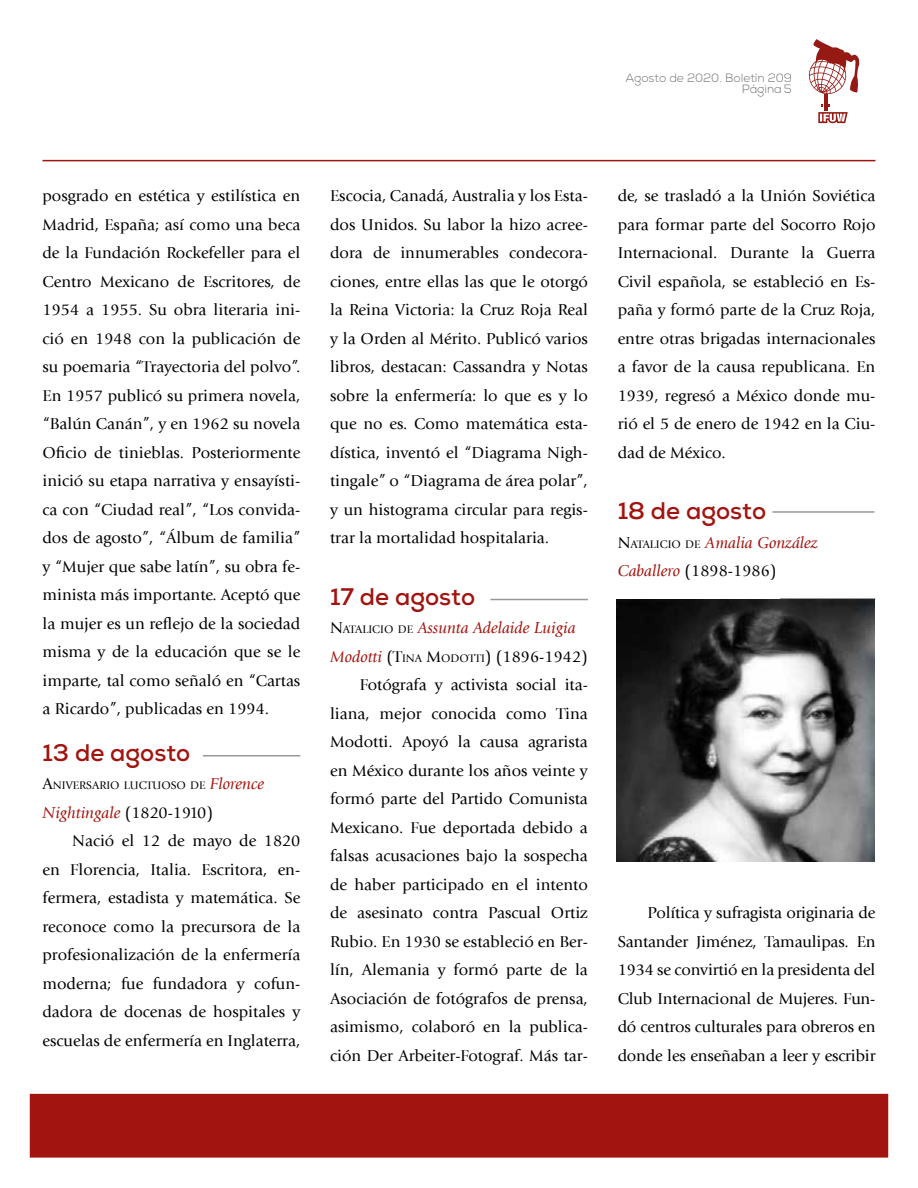
<style>
.page{position:relative;width:918px;height:1188px;background:#fff}
.page>*{position:absolute;margin:0;border:0;box-sizing:border-box;transform-origin:0 0}
.t1{font:700 24px "Nexa";color:#a1140f}
.t2{font:16.5px/28.5px "Giovanni LT";color:#000;text-align:justify}
.t3{font:italic 16.5px/28.5px "Giovanni LT";color:#a1140f}
.t4{font:16.5px "Giovanni LT";color:#000}
.t5{font:300 12px/10.6px "Nexa";color:#707070;text-align:right}
.t6{font:11.55px "Giovanni LT";color:#000}
.s1{font-size:16.5px}
.s2{font-style:italic;font-size:16.5px;color:#a1140f}
.s3{font-style:normal;color:#000}
.s4{font-style:normal;font-size:11.55px;color:#000}
.s5{font-style:italic;color:#a1140f}
.s6{font-size:11.55px}
</style>
<div class="page">
<hr style="left:43px;top:160px;width:832px;height:1px;background:#a1140f">
<svg style="left:808px;top:39px;width:52px;height:84px"></svg>
<div style="left:30px;top:1094px;width:858px;height:64px;background:#a1140f"></div>
<hr style="left:780px;top:598px;width:95px;height:2px;background:#000">
<hr style="left:490px;top:599px;width:98px;height:1px;background:#000">
<hr style="left:203px;top:755px;width:97px;height:2px;background:#000">
<hr style="left:772px;top:511px;width:102px;height:2px;background:#000">
<img style="left:616px;top:600px;width:258px;height:262px">
<p class="t5" style="left:626px;top:73px;width:168px">Agosto de 2020. Boletín 209<br>Página 5</p>
<p class="t2" style="left:43px;top:182px;width:259px">posgrado en estética y estilística en Madrid, España; así como una beca de la Fundación Rockefeller para el Centro Mexicano de Escritores, de 1954 a 1955. Su obra literaria ini&shy;ció en 1948 con la publicación de su poemaria “Trayectoria del polvo”.<br>En 1957 publicó su primera novela, “Balún Canán”, y en 1962 su novela Oficio de tinieblas. Posteriormente inició su etapa narrativa y ensayísti&shy;ca con “Ciudad real”, “Los convida&shy;dos de agosto”, “Álbum de familia” y “Mujer que sabe latín”, su obra fe&shy;minista más importante. Aceptó que la mujer es un reflejo de la sociedad misma y de la educación que se le imparte, tal como señaló en “Cartas a Ricardo”, publicadas en 1994.</p>
<h1 class="t1" style="left:43px;top:737px;width:149px">13 de agosto</h1>
<p class="t6" style="left:43px;top:779px;width:223px"><span class="s1">A</span>NIVERSARIO LUCTUOSO DE <span class="s2">Florence</span></p>
<p class="t3" style="left:43px;top:799px;width:172px">Nightingale <span class="s3">(1820-1910)</span></p>
<p class="t2" style="left:72px;top:827px;width:230px">Nació el 12 de mayo de 1820</p>
<p class="t2" style="left:43px;top:855px;width:259px">en Florencia, Italia. Escritora, en-</p>
<p class="t2" style="left:43px;top:884px;width:259px">fermera, estadista y matemática. Se</p>
<p class="t2" style="left:43px;top:912px;width:259px">reconoce como la precursora de la</p>
<p class="t2" style="left:43px;top:941px;width:259px">profesionalización de la enfermería</p>
<p class="t2" style="left:43px;top:969px;width:259px">moderna; fue fundadora y cofun-</p>
<p class="t2" style="left:43px;top:998px;width:259px">dadora de docenas de hospitales y</p>
<p class="t2" style="left:43px;top:1026px;width:259px">escuelas de enfermería en Inglaterra,</p>
<p class="t2" style="left:330px;top:182px;width:259px">Escocia, Canadá, Australia y los Esta&shy;dos Unidos. Su labor la hizo acree&shy;dora de innumerables condecora&shy;ciones, entre ellas las que le otorgó la Reina Victoria: la Cruz Roja Real y la Orden al Mérito. Publicó varios libros, destacan: Cassandra y Notas sobre la enfermería: lo que es y lo que no es. Como matemática esta&shy;dística, inventó el “Diagrama Nigh&shy;tingale” o “Diagrama de área polar”, y un histograma circular para regis&shy;trar la mortalidad hospitalaria.</p>
<h1 class="t1" style="left:330px;top:581px;width:147px">17 de agosto</h1>
<p class="t3" style="left:330px;top:614px;width:247px"><span class="s3">N</span><span class="s4">ATALICIO DE</span> Assunta Adelaide Luigia</p>
<p class="t4" style="left:330px;top:647px;width:259px"><span class="s5">Modotti</span> (T<span class="s6">INA</span> M<span class="s6">ODOTTI</span>) (1896-1942)</p>
<p class="t2" style="left:360px;top:671px;width:230px">Fotógrafa y activista social ita-</p>
<p class="t2" style="left:330px;top:699px;width:259px">liana, mejor conocida como Tina</p>
<p class="t2" style="left:330px;top:728px;width:259px">Modotti. Apoyó la causa agrarista</p>
<p class="t2" style="left:330px;top:756px;width:259px">en México durante los años veinte y</p>
<p class="t2" style="left:330px;top:785px;width:259px">formó parte del Partido Comunista</p>
<p class="t2" style="left:330px;top:813px;width:259px">Mexicano. Fue deportada debido a</p>
<p class="t2" style="left:330px;top:842px;width:259px">falsas acusaciones bajo la sospecha</p>
<p class="t2" style="left:330px;top:870px;width:259px">de haber participado en el intento</p>
<p class="t2" style="left:330px;top:899px;width:259px">de asesinato contra Pascual Ortiz</p>
<p class="t2" style="left:330px;top:927px;width:259px">Rubio. En 1930 se estableció en Ber-</p>
<p class="t2" style="left:330px;top:956px;width:259px">lín, Alemania y formó parte de la</p>
<p class="t2" style="left:330px;top:984px;width:259px">Asociación de fotógrafos de prensa,</p>
<p class="t2" style="left:330px;top:1013px;width:259px">asimismo, colaboró en la publica-</p>
<p class="t2" style="left:330px;top:1041px;width:259px">ción Der Arbeiter-Fotograf. Más tar-</p>
<p class="t2" style="left:618px;top:182px;width:259px">de, se trasladó a la Unión Soviética para formar parte del Socorro Rojo Internacional. Durante la Guerra Civil española, se estableció en Es&shy;paña y formó parte de la Cruz Roja, entre otras brigadas internacionales a favor de la causa republicana. En 1939, regresó a México donde mu&shy;rió el 5 de enero de 1942 en la Ciu&shy;dad de México.</p>
<h1 class="t1" style="left:618px;top:496px;width:150px">18 de agosto</h1>
<p class="t3" style="left:618px;top:529px;width:201px"><span class="s3">N</span><span class="s4">ATALICIO DE</span> Amalia González<br>Caballero <span class="s3">(1898-1986)</span></p>
<p class="t2" style="left:618px;top:899px;width:259px;text-indent:30px">Política y sufragista originaria de Santander Jiménez, Tamaulipas. En 1934 se convirtió en la presidenta del Club Internacional de Mujeres. Fun&shy;dó centros culturales para obreros en donde les enseñaban a leer y escribir</p>
</div>
